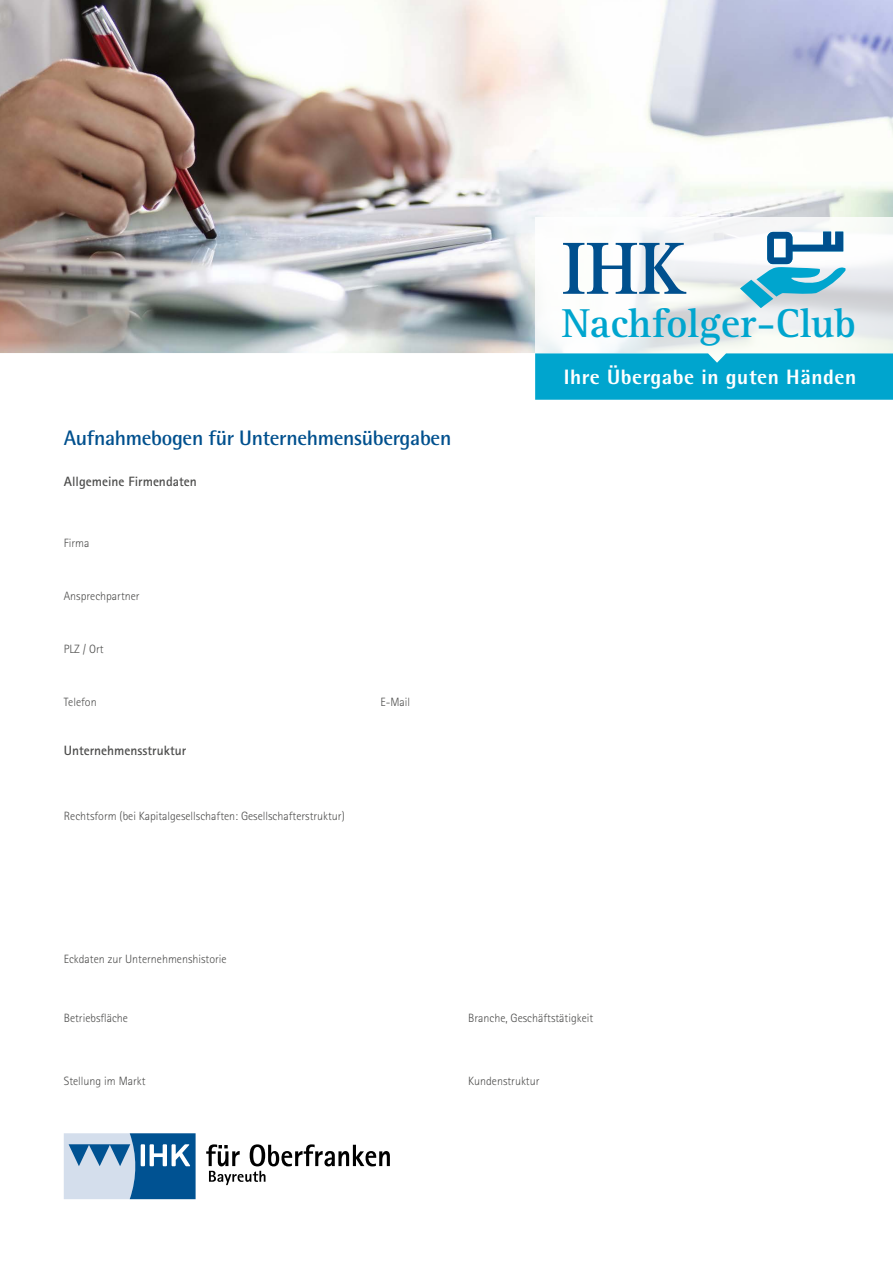
<style>
.page{position:relative;width:893px;height:1263px;background:#fff}
.page>*{position:absolute;margin:0;border:0;box-sizing:border-box;transform-origin:0 0}
.t1{font:700 76.5px "Rotis Serif";color:#00508e}
.t2{font:700 41.7px "Rotis Serif";color:#00a5ce}
.t3{font:700 21px "Rotis Semi Sans";letter-spacing:-.015em;color:#00508e}
.t4{font:800 20.85px "Rotis Semi Sans";letter-spacing:.025em;color:#fff}
.t5{font:700 13.5px "Rotis Sans Serif";color:#4d4d4c}
.t6{font:300 12px "Rotis Sans Serif";color:#4d4d4c}
</style>
<div class="page">
<img style="left:0;top:0;width:893px;height:353px">
<svg style="left:64px;top:1133px;width:132px;height:66px;background:#709cc1"></svg>
<svg style="left:206px;top:1144px;width:184px;height:41px"></svg>
<svg style="left:535px;top:218px;width:358px;height:135px;fill:#f6f9f6"></svg>
<div style="left:535px;top:353px;width:358px;height:47px;background:#00a5ce"></div>
<svg style="left:740px;top:232px;width:105px;height:76px"></svg>
<h3 class="t3" style="left:64px;top:425px;width:389px">Aufnahmebogen für Unternehmensübergaben</h3>
<p class="t5" style="left:64px;top:472px;width:134px">Allgemeine Firmendaten</p>
<p class="t6" style="left:64px;top:536px;width:27px">Firma</p>
<p class="t6" style="left:64px;top:589px;width:77px">Ansprechpartner</p>
<p class="t6" style="left:64px;top:642px;width:41px">PLZ / Ort</p>
<p class="t6" style="left:64px;top:695px;width:34px">Telefon</p>
<p class="t6" style="left:380px;top:695px;width:31px">E-Mail</p>
<p class="t5" style="left:64px;top:742px;width:124px">Unternehmensstruktur</p>
<p class="t6" style="left:64px;top:809px;width:283px">Rechtsform (bei Kapitalgesellschaften: Gesellschafterstruktur)</p>
<p class="t6" style="left:64px;top:952px;width:164px">Eckdaten zur Unternehmenshistorie</p>
<h1 class="t1" style="left:562px;top:223px;width:126px">IHK</h1>
<h2 class="t2" style="left:562px;top:299px;width:296px">Nachfolger-Club</h2>
<h3 class="t4" style="left:564px;top:364px;width:294px">Ihre Übergabe in guten Händen</h3>
<p class="t6" style="left:64px;top:1011px;width:66px">Betriebsfläche</p>
<p class="t6" style="left:468px;top:1011px;width:127px">Branche, Geschäftstätigkeit</p>
<p class="t6" style="left:64px;top:1074px;width:83px">Stellung im Markt</p>
<p class="t6" style="left:468px;top:1074px;width:73px">Kundenstruktur</p>
</div>
